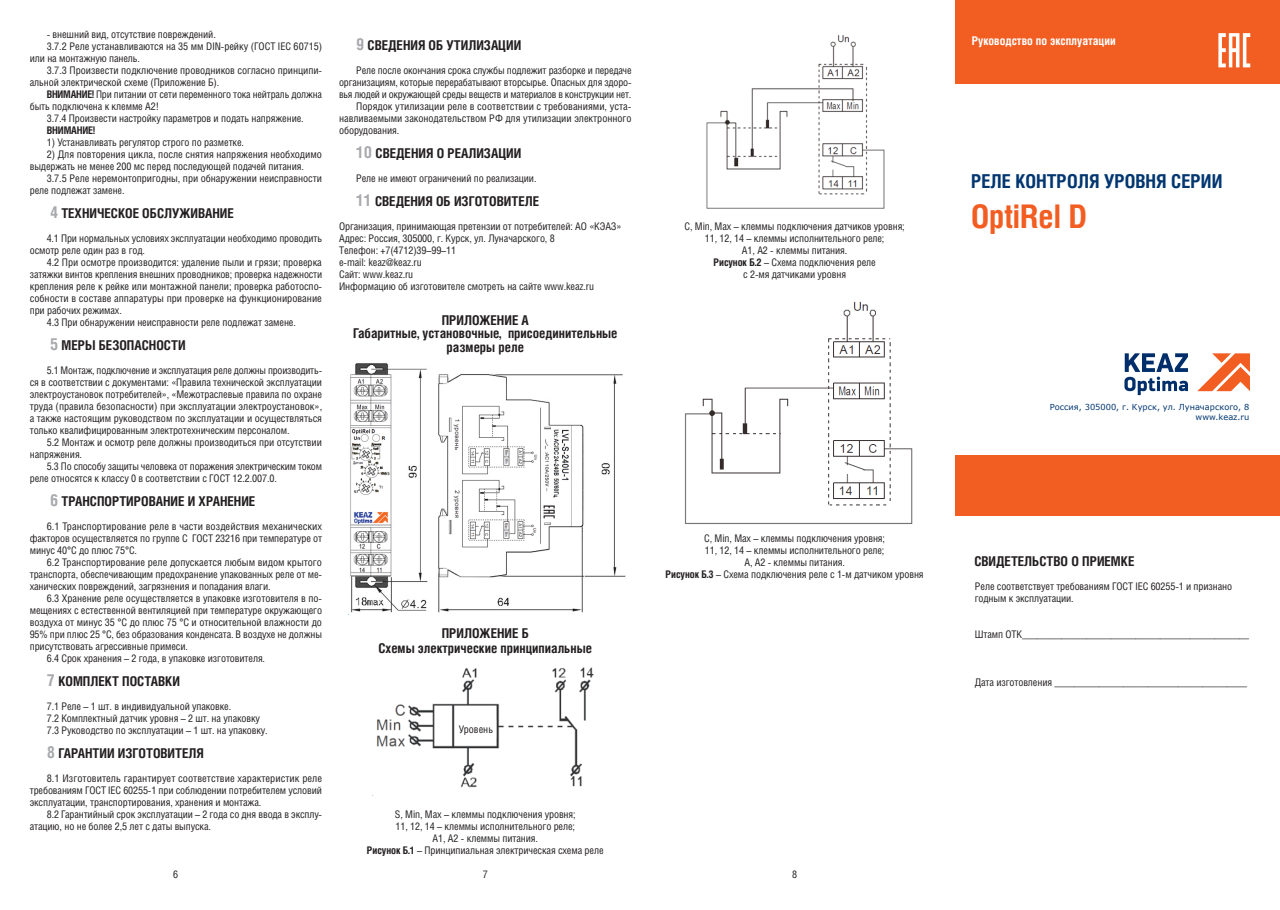
<style>
.page{position:relative;width:1280px;height:910px;background:#fff}
.page>*{position:absolute;margin:0;border:0;box-sizing:border-box;transform-origin:0 0}
.t1{font:700 32.55px "Helios Cond C";color:#f25d21}
.t2{font:700 19.2px "Helios Cond C";color:#023670}
.ЗАГОЛОВКИ_С_СЕРЫМИ_Б{font:700 13.5px "Helios Cond C";color:#231f20}
.Приложение_заголовок{font:700 13.5px/13.5px "Helios Cond C";color:#231f20;text-align:center}
.t3{font:700 12px "Helios Cond C";color:#fff}
.Текст_true{font:10.5px/12px "Helios Cond C";letter-spacing:-.01em;color:#231f20}
.Рисунок_true{font:10.5px "Helios Cond C";letter-spacing:-.01em;color:#231f20}
.Текст_true-2{font:700 10.5px "Helios Cond C";letter-spacing:-.01em;color:#231f20}
.t4{font:8.25px "Verdana";color:#023670}
.s1{font-weight:700}
.s2{font-size:16.5px;color:#a8a9ad}
</style>
<div class="page">
<img style="left:348px;top:363px;width:278px;height:252px">
<img style="left:376px;top:667px;width:218px;height:121px">
<img style="left:706px;top:35px;width:179px;height:174px">
<img style="left:684px;top:301px;width:229px;height:223px">
<div style="left:956px;top:0;width:324px;height:83px;background:#f25d21"></div>
<svg style="left:1197px;top:353px;width:53px;height:38px"></svg>
<svg style="left:1125px;top:353px;width:63px;height:42px"></svg>
<svg style="left:1218px;top:33px;width:32px;height:34px"></svg>
<div style="left:956px;top:455px;width:324px;height:60px;background:#f25d21"></div>
<div style="left:456px;top:720px;width:40px;height:17px;background:#fff"></div>
<p class="Текст_true" style="left:47px;top:28px;width:171px">- внешний вид, отсутствие повреждений.</p>
<p class="Текст_true" style="left:30px;top:40px;width:294px;text-indent:17px">3.7.2 Реле устанавливаются на 35 мм DIN-рейку (ГОСТ IEC 60715) или на монтажную панель.</p>
<p class="Текст_true" style="left:30px;top:64px;width:294px;text-indent:17px">3.7.3 Произвести подключение проводников согласно принципи&shy;альной электрической схеме (Приложение Б).</p>
<p class="Текст_true" style="left:30px;top:88px;width:294px;text-indent:17px"><span class="s1">ВНИМАНИЕ!</span> При питании от сети переменного тока нейтраль должна быть подключена к клемме A2!</p>
<p class="Текст_true" style="left:47px;top:112px;width:258px">3.7.4 Произвести настройку параметров и подать напряжение.</p>
<p class="Текст_true-2" style="left:47px;top:124px;width:50px">ВНИМАНИЕ!</p>
<p class="Текст_true" style="left:47px;top:136px;width:199px">1) Устанавливать регулятор строго по разметке.</p>
<p class="Текст_true" style="left:30px;top:148px;width:294px;text-indent:17px">2) Для повторения цикла, после снятия напряжения необходимо выдержать не менее 200 мс перед последующей подачей питания.</p>
<p class="Текст_true" style="left:30px;top:172px;width:294px;text-indent:17px">3.7.5 Реле неремонтопригодны, при обнаружении неисправности реле подлежат замене.</p>
<p class="ЗАГОЛОВКИ_С_СЕРЫМИ_Б" style="left:50px;top:205px;width:185px"><span class="s2">4</span> ТЕХНИЧЕСКОЕ ОБСЛУЖИВАНИЕ</p>
<p class="Текст_true" style="left:30px;top:232px;width:294px;text-indent:17px">4.1 При нормальных условиях эксплуатации необходимо проводить осмотр реле один раз в год.</p>
<p class="Текст_true" style="left:30px;top:256px;width:294px;text-align:justify;text-indent:17px">4.2 При осмотре производится: удаление пыли и грязи; проверка затяжки винтов крепления внешних проводников; проверка надежности крепления реле к рейке или монтажной панели; проверка работоспо&shy;собности в составе аппаратуры при проверке на функционирование при рабочих режимах.</p>
<p class="Текст_true" style="left:47px;top:316px;width:251px">4.3 При обнаружении неисправности реле подлежат замене.</p>
<p class="ЗАГОЛОВКИ_С_СЕРЫМИ_Б" style="left:50px;top:337px;width:137px"><span class="s2">5</span> МЕРЫ БЕЗОПАСНОСТИ</p>
<p class="Текст_true" style="left:30px;top:364px;width:294px;text-align:justify;text-indent:17px">5.1 Монтаж, подключение и эксплуатация реле должны производить&shy;ся в соответствии с документами: «Правила технической эксплуатации электроустановок потребителей», «Межотраслевые правила по охране труда (правила безопасности) при эксплуатации электроустановок», а также настоящим руководством по эксплуатации и осуществляться только квалифицированным электротехническим персоналом.</p>
<p class="Текст_true" style="left:30px;top:436px;width:294px;text-indent:17px">5.2 Монтаж и осмотр реле должны производиться при отсутствии напряжения.</p>
<p class="Текст_true" style="left:30px;top:460px;width:294px;text-indent:17px">5.3 По способу защиты человека от поражения электрическим током реле относятся к классу 0 в соответствии с ГОСТ 12.2.007.0.</p>
<p class="ЗАГОЛОВКИ_С_СЕРЫМИ_Б" style="left:50px;top:493px;width:207px"><span class="s2">6</span> ТРАНСПОРТИРОВАНИЕ И ХРАНЕНИЕ</p>
<p class="Текст_true" style="left:30px;top:520px;width:294px;text-align:justify;text-indent:17px">6.1 Транспортирование реле в части воздействия механических факторов осуществляется по группе С ГОСТ 23216 при температуре от минус 40°С до плюс 75°С.</p>
<p class="Текст_true" style="left:30px;top:556px;width:294px;text-align:justify;text-indent:17px">6.2 Транспортирование реле допускается любым видом крытого транспорта, обеспечивающим предохранение упакованных реле от ме&shy;ханических повреждений, загрязнения и попадания влаги.</p>
<p class="Текст_true" style="left:30px;top:592px;width:294px;text-align:justify;text-indent:17px">6.3 Хранение реле осуществляется в упаковке изготовителя в по&shy;мещениях с естественной вентиляцией при температуре окружающего воздуха от минус 35 °С до плюс 75 °С и относительной влажности до 95% при плюс 25 °С, без образования конденсата. В воздухе не должны присутствовать агрессивные примеси.</p>
<p class="Текст_true" style="left:47px;top:652px;width:220px">6.4 Срок хранения – 2 года, в упаковке изготовителя.</p>
<p class="ЗАГОЛОВКИ_С_СЕРЫМИ_Б" style="left:47px;top:673px;width:135px"><span class="s2">7</span> КОМПЛЕКТ ПОСТАВКИ</p>
<p class="Текст_true" style="left:47px;top:700px;width:186px">7.1 Реле – 1 шт. в индивидуальной упаковке.</p>
<p class="Текст_true" style="left:47px;top:712px;width:215px">7.2 Комплектный датчик уровня – 2 шт. на упаковку</p>
<p class="Текст_true" style="left:47px;top:724px;width:222px">7.3 Руководство по эксплуатации – 1 шт. на упаковку.</p>
<p class="ЗАГОЛОВКИ_С_СЕРЫМИ_Б" style="left:47px;top:745px;width:159px"><span class="s2">8</span> ГАРАНТИИ ИЗГОТОВИТЕЛЯ</p>
<p class="Текст_true" style="left:30px;top:772px;width:294px;text-align:justify;text-indent:17px">8.1 Изготовитель гарантирует соответствие характеристик реле требованиям ГОСТ IEC 60255-1 при соблюдении потребителем условий эксплуатации, транспортирования, хранения и монтажа.</p>
<p class="Текст_true" style="left:30px;top:808px;width:294px;text-indent:17px">8.2 Гарантийный срок эксплуатации – 2 года со дня ввода в эксплу&shy;атацию, но не более 2,5 лет с даты выпуска.</p>
<p class="ЗАГОЛОВКИ_С_СЕРЫМИ_Б" style="left:356px;top:37px;width:167px"><span class="s2">9</span> СВЕДЕНИЯ ОБ УТИЛИЗАЦИИ</p>
<p class="Текст_true" style="left:339px;top:64px;width:294px;text-align:justify;text-indent:17px">Реле после окончания срока службы подлежит разборке и передаче организациям, которые перерабатывают вторсырье. Опасных для здоро&shy;вья людей и окружающей среды веществ и материалов в конструкции нет.</p>
<p class="Текст_true" style="left:339px;top:100px;width:294px;text-align:justify;text-indent:17px">Порядок утилизации реле в соответствии с требованиями, уста&shy;навливаемыми законодательством РФ для утилизации электронного оборудования.</p>
<p class="ЗАГОЛОВКИ_С_СЕРЫМИ_Б" style="left:356px;top:145px;width:167px"><span class="s2">10</span> СВЕДЕНИЯ О РЕАЛИЗАЦИИ</p>
<p class="Текст_true" style="left:356px;top:172px;width:182px">Реле не имеют ограничений по реализации.</p>
<p class="ЗАГОЛОВКИ_С_СЕРЫМИ_Б" style="left:356px;top:193px;width:184px"><span class="s2">11</span> СВЕДЕНИЯ ОБ ИЗГОТОВИТЕЛЕ</p>
<p class="Текст_true" style="left:339px;top:220px;width:284px">Организация, принимающая претензии от потребителей: АО «КЭАЗ»</p>
<p class="Текст_true" style="left:339px;top:232px;width:217px">Адрес: Россия, 305000, г. Курск, ул. Луначарского, 8</p>
<p class="Текст_true" style="left:339px;top:244px;width:119px">Телефон: +7(4712)39–99–11</p>
<p class="Текст_true" style="left:339px;top:256px;width:84px">e-mail: keaz@keaz.ru</p>
<p class="Текст_true" style="left:339px;top:268px;width:76px">Сайт: www.keaz.ru</p>
<p class="Текст_true" style="left:339px;top:280px;width:256px">Информацию об изготовителе смотреть на сайте www.keaz.ru</p>
<p class="Приложение_заголовок" style="left:442px;top:313px;width:89px">ПРИЛОЖЕНИЕ A</p>
<p class="Приложение_заголовок" style="left:353px;top:326px;width:266px">Габаритные, установочные, присоединительные размеры реле</p>
<p class="Приложение_заголовок" style="left:442px;top:626px;width:89px">ПРИЛОЖЕНИЕ Б</p>
<p class="Приложение_заголовок" style="left:378px;top:641px;width:215px">Схемы электрические принципиальные</p>
<p class="Текст_true" style="left:459px;top:723px;width:36px">Уровень</p>
<p class="Рисунок_true" style="left:395px;top:808px;width:182px">S, Min, Max – клеммы подключения уровня;</p>
<p class="Рисунок_true" style="left:395px;top:820px;width:181px">11, 12, 14 – клеммы исполнительного реле;</p>
<p class="Рисунок_true" style="left:433px;top:832px;width:107px">А1, А2 - клеммы питания.</p>
<p class="Рисунок_true" style="left:367px;top:844px;width:238px"><span class="s1">Рисунок Б.1</span> – Принципиальная электрическая схема реле</p>
<p class="Рисунок_true" style="left:684px;top:220px;width:222px">С, Min, Max – клеммы подключения датчиков уровня;</p>
<p class="Рисунок_true" style="left:705px;top:232px;width:181px">11, 12, 14 – клеммы исполнительного реле;</p>
<p class="Рисунок_true" style="left:742px;top:244px;width:107px">А1, А2 - клеммы питания.</p>
<p class="Рисунок_true" style="left:713px;top:256px;width:164px"><span class="s1">Рисунок Б.2</span> – Схема подключения реле</p>
<p class="Рисунок_true" style="left:743px;top:268px;width:104px">с 2-мя датчиками уровня</p>
<p class="Рисунок_true" style="left:704px;top:532px;width:182px">С, Min, Max – клеммы подключения уровня;</p>
<p class="Рисунок_true" style="left:705px;top:544px;width:181px">11, 12, 14 – клеммы исполнительного реле;</p>
<p class="Рисунок_true" style="left:744px;top:556px;width:102px">А, А2 - клеммы питания.</p>
<p class="Рисунок_true" style="left:666px;top:568px;width:260px"><span class="s1">Рисунок Б.3</span> – Схема подключения реле с 1-м датчиком уровня</p>
<p class="Текст_true" style="left:173px;top:868px;width:7px">6</p>
<p class="Текст_true" style="left:483px;top:868px;width:7px">7</p>
<p class="Текст_true" style="left:792px;top:868px;width:7px">8</p>
<p class="t3" style="left:972px;top:34px;width:145px">Руководство по эксплуатации</p>
<p class="t2" style="left:971px;top:169px;width:253px">РЕЛЕ КОНТРОЛЯ УРОВНЯ СЕРИИ</p>
<p class="t1" style="left:971px;top:196px;width:117px">OptiRel D</p>
<p class="t4" style="left:1050px;top:402px;width:201px">Россия, 305000, г. Курск, ул. Луначарского, 8</p>
<p class="t4" style="left:1196px;top:412px;width:55px">www.keaz.ru</p>
<p class="Приложение_заголовок" style="left:974px;top:554px;width:162px">СВИДЕТЕЛЬСТВО О ПРИЕМКЕ</p>
<p class="Текст_true" style="left:975px;top:580px;width:259px">Реле соответствует требованиям ГОСТ IEC 60255-1 и признано</p>
<p class="Текст_true" style="left:975px;top:592px;width:100px">годным к эксплуатации.</p>
<p class="Текст_true" style="left:975px;top:628px;width:276px">Штамп ОТК______________________________________________</p>
<p class="Текст_true" style="left:975px;top:676px;width:274px">Дата изготовления _______________________________________</p>
</div>
